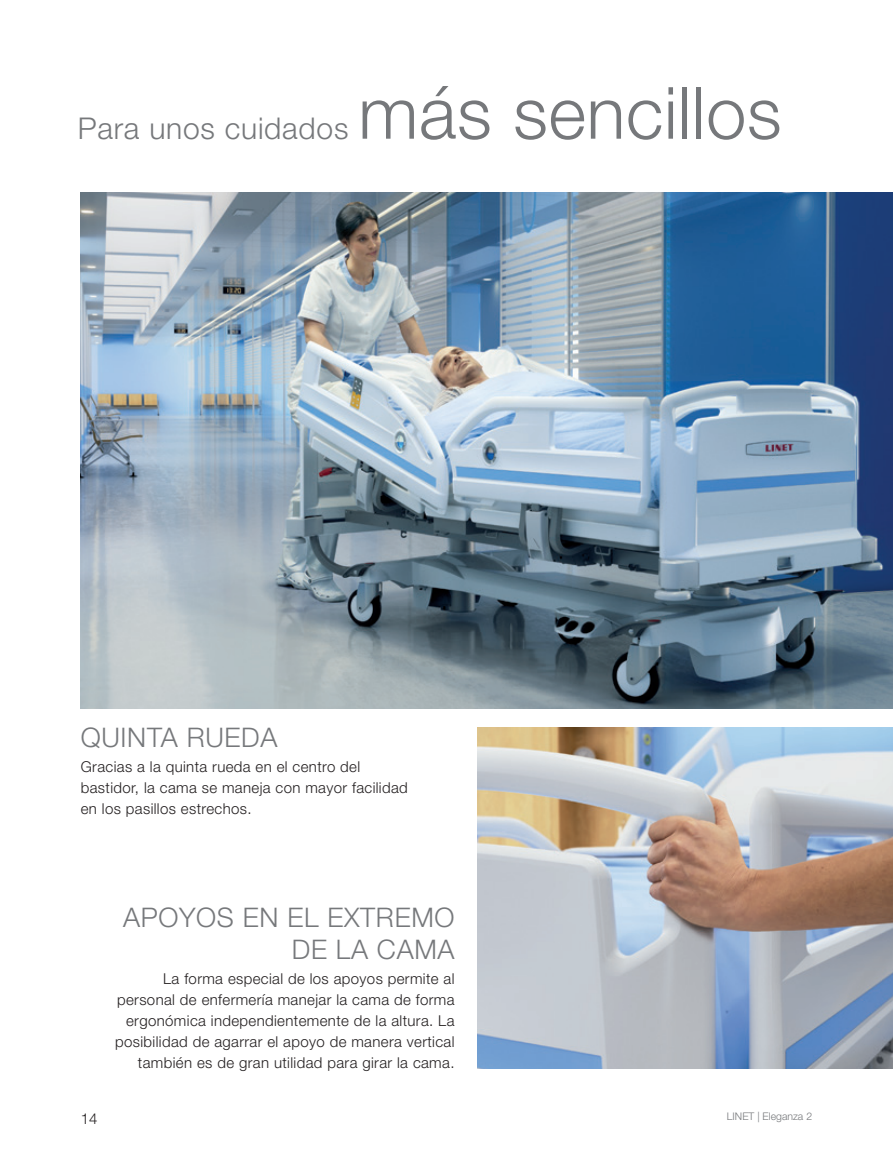
<style>
.page{position:relative;width:893px;height:1149px;background:#fff}
.page>*{position:absolute;margin:0;border:0;box-sizing:border-box;transform-origin:0 0}
.t1{font:300 72px "Helvetica Neue LT Pro";letter-spacing:.01em;color:#76787b}
.t2{font:300 30px "Helvetica Neue LT Pro";letter-spacing:.025em;color:#76787b}
._001_bullet{font:300 27px/31.5px "Helvetica Neue LT Pro";letter-spacing:.025em;color:#76787b;text-align:right}
._001_bullet-2{font:300 15px/21px "Helvetica Neue LT Pro";letter-spacing:.025em;color:#231f20}
.t3{font:300 10.5px "Helvetica Neue LT Pro";color:#76787b}
</style>
<div class="page">
<img style="left:81px;top:193px;width:812px;height:515px">
<img style="left:478px;top:727px;width:415px;height:340px">
<p class="t2" style="left:78px;top:110px;width:272px">Para unos cuidados</p>
<p class="t1" style="left:358px;top:69px;width:425px">más sencillos</p>
<p class="_001_bullet" style="left:81px;top:720px;width:198px">QUINTA RUEDA</p>
<p class="_001_bullet-2" style="left:81px;top:755px;width:329px">Gracias a la quinta rueda en el centro del bastidor, la cama se maneja con mayor facilidad en los pasillos estrechos.</p>
<p class="_001_bullet" style="left:123px;top:901px;width:333px">APOYOS EN EL EXTREMO<br>DE LA CAMA</p>
<p class="_001_bullet-2" style="left:115px;top:967px;width:341px;text-align:right">La forma especial de los apoyos permite al personal de enfermería manejar la cama de forma ergonómica independientemente de la altura. La posibilidad de agarrar el apoyo de manera vertical también es de gran utilidad para girar la cama.</p>
<p class="_001_bullet-2" style="left:81px;top:1106px;width:18px">14</p>
<p class="t3" style="left:727px;top:1109px;width:87px">LINET | Eleganza 2</p>
</div>
